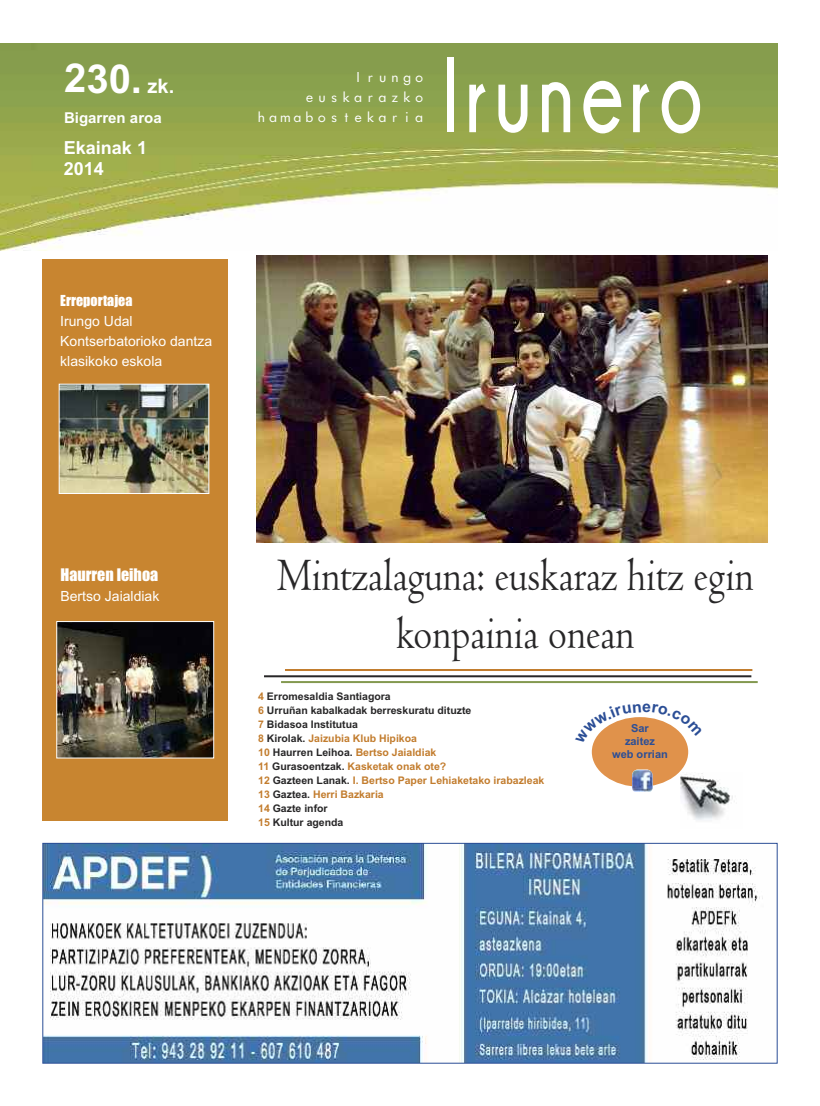
<style>
.page{position:relative;width:820px;height:1106px;background:#fff}
.page>*{position:absolute;margin:0;border:0;box-sizing:border-box;transform-origin:0 0}
.t1{font:700 106.4px "Champagne&Limousines";letter-spacing:.1em;color:#fff;scale:.71 1}
.t2{font:48px/57.2px "Centaur";color:#272627;text-align:center;scale:.83 1}
.t3{font:700 40px "Arial";color:#fff}
.t4{font:700 18px/21.6px "Arial";color:#fff}
.t5{font:16px "Impact";color:#fff}
.t6{font:700 16px "Arial";color:#2b4e96}
.t7{font:700 15px "Arial";letter-spacing:-.005em;color:#fff}
.t8{font:14px/20px "Arial";color:#fff}
.t9{font:14px "Impact";color:#fff}
.t10{font:13.5px/20.2px "Futurist Fixed Width";letter-spacing:-.1em;color:#fff;text-align:right}
.t11{font:700 11px/13.2px "Arial";color:#2b4e96;text-align:center}
.t12{font:700 10.5px/14px "Arial";color:#272627}
.s1{font-size:20px}
.s2{color:#c27c2d}
</style>
<div class="page">
<img style="left:0;top:43px;width:777px;height:207px">
<div style="left:43px;top:259px;width:185px;height:561px;background:#c88530"></div>
<hr style="left:281px;top:681px;width:476px;height:2px;background:#839950">
<hr style="left:264px;top:675px;width:487px;height:2px;background:#272627">
<hr style="left:285px;top:669px;width:467px;height:2px;background:#c27c2d">
<div style="left:591px;top:717px;width:97px;height:69px;background:#e0924b;border-radius:50%"></div>
<img style="left:679px;top:772px;width:56px;height:48px">
<img style="left:631px;top:769px;width:21px;height:23px">
<img style="left:61px;top:386px;width:146px;height:106px">
<div style="left:59px;top:384px;width:150px;height:110px;border:1px solid #fff"></div>
<img style="left:58px;top:623px;width:154px;height:133px">
<div style="left:56px;top:621px;width:158px;height:137px;border:1px solid #fff"></div>
<img style="left:257px;top:256px;width:510px;height:287px">
<img style="left:45px;top:845px;width:718px;height:216px">
<div style="left:43px;top:843px;width:734px;height:220px;border:1px solid #2b4e96"></div>
<svg style="left:592px;top:717px;width:48px;height:27px"></svg>
<svg style="left:652px;top:718px;width:30px;height:17px"></svg>
<h3 class="t3" style="left:64px;top:55px;width:112px">230. <span class="s1">zk.</span></h3>
<h3 class="t7" style="left:64px;top:109px;width:99px">Bigarren aroa</h3>
<h3 class="t4" style="left:64px;top:137px;width:85px">Ekainak 1<br>2014</h3>
<p class="t10" style="left:254px;top:66px;width:173px">Irungo euskarazko hamabostekaria</p>
<h1 class="t1" style="left:443px;top:33px;width:367px">Irunero</h1>
<h3 class="t9" style="left:60px;top:293px;width:74px">Erreportajea</h3>
<h3 class="t8" style="left:60px;top:311px;width:153px">Irungo Udal<br>Kontserbatorioko dantza klasikoko eskola</h3>
<h3 class="t5" style="left:60px;top:566px;width:99px">Haurren leihoa</h3>
<h3 class="t8" style="left:60px;top:586px;width:100px">Bertso Jaialdiak</h3>
<h2 class="t2" style="left:277px;top:545px;width:576px">Mintzalaguna: euskaraz hitz egin konpainia onean</h2>
<p class="t12" style="left:258px;top:689px;width:287px"><span class="s2">4</span> Erromesaldia Santiagora<br><span class="s2">6</span> Urruñan kabalkadak berreskuratu dituzte<br><span class="s2">7</span> Bidasoa Institutua<br><span class="s2">8</span> Kirolak. <span class="s2">Jaizubia Klub Hipikoa<br>10</span> Haurren Leihoa. <span class="s2">Bertso Jaialdiak<br>11</span> Gurasoentzak. <span class="s2">Kasketak onak ote?<br>12</span> Gazteen Lanak. <span class="s2">I. Bertso Paper Lehiaketako irabazleak<br>13</span> Gaztea. <span class="s2">Herri Bazkaria<br>14</span> Gazte infor<br><span class="s2">15</span> Kultur agenda</p>
<h3 class="t6" style="left:641px;top:697px;width:11px">e</h3>
<p class="t11" style="left:612px;top:734px;width:57px">zaitez<br>web orrian</p>
<p class="t11" style="left:631px;top:721px;width:19px">Sar</p>
</div>
